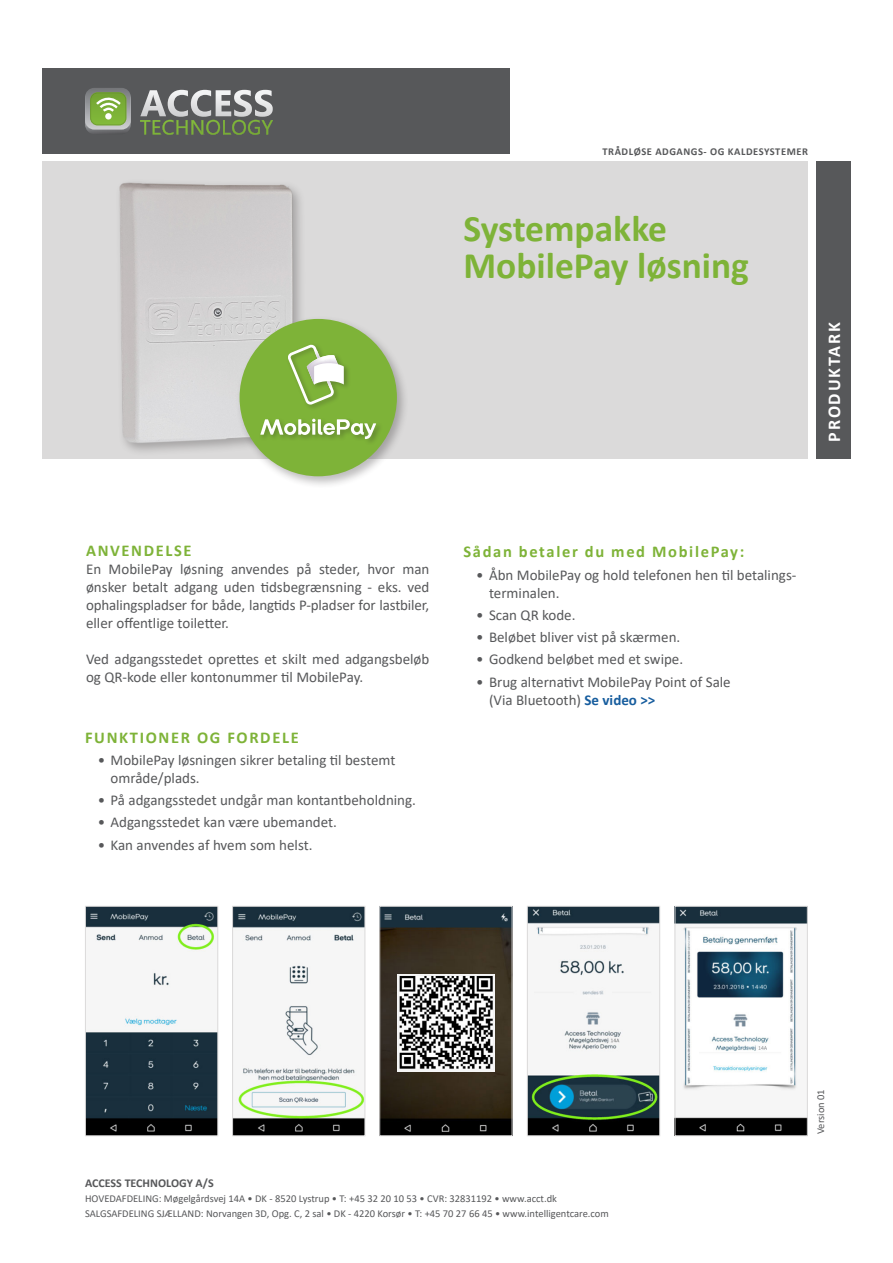
<style>
.page{position:relative;width:893px;height:1263px;background:#fff}
.page>*{position:absolute;margin:0;border:0;box-sizing:border-box;transform-origin:0 0}
.t1{font:700 37.5px "Calibri";color:#7eb338}
.t2{font:700 18px "Calibri";letter-spacing:.1em;color:#fff}
.t3{font:700 16.5px "Calibri";letter-spacing:.1em;color:#7eb338}
.t4{font:15px/18px "Calibri";color:#57585a}
.t5{font:700 12px "Calibri";color:#57585a}
.t6{font:10.5px/15px "Calibri";color:#57585a}
.t7{font:700 10.5px "Calibri";letter-spacing:.05em;color:#57585a}
.s1{font-weight:700;color:#175d9e}
</style>
<div class="page">
<div style="left:43px;top:162px;width:765px;height:297px;background:#dbdada"></div>
<div style="left:43px;top:68px;width:467px;height:85px;background:#57585a"></div>
<div style="left:816px;top:162px;width:34px;height:297px;background:#57585a"></div>
<svg style="left:140px;top:90px;width:133px;height:45px"></svg>
<svg style="left:85px;top:88px;width:46px;height:45px;background:#8ea76f"></svg>
<img style="left:119px;top:182px;width:181px;height:268px">
<div style="left:236px;top:315px;width:173px;height:174px;background:#231f20;opacity:.3"></div>
<div style="left:240px;top:319px;width:157px;height:157px;background:#7eb338;border-radius:50%"></div>
<div style="left:258px;top:343px;width:125px;height:103px;background:#7eb338"></div>
<svg style="left:288px;top:344px;width:56px;height:61px"></svg>
<svg style="left:260px;top:419px;width:116px;height:20px"></svg>
<img style="left:87px;top:908px;width:129px;height:226px">
<div style="left:85px;top:906px;width:133px;height:230px;border:1px solid #dbdada"></div>
<img style="left:529px;top:908px;width:129px;height:226px">
<div style="left:527px;top:906px;width:133px;height:230px;border:1px solid #dbdada"></div>
<img style="left:677px;top:908px;width:129px;height:226px">
<div style="left:675px;top:906px;width:133px;height:230px;border:1px solid #dbdada"></div>
<img style="left:234px;top:908px;width:129px;height:226px">
<div style="left:232px;top:906px;width:133px;height:230px;border:1px solid #dbdada"></div>
<img style="left:381px;top:908px;width:129px;height:226px">
<div style="left:379px;top:906px;width:133px;height:230px;border:1px solid #dbdada"></div>
<img style="left:398px;top:974px;width:96px;height:97px">
<p class="t7" style="left:602px;top:144px;width:207px">TRÅDLØSE ADGANGS- OG KALDESYSTEMER</p>
<p class="t1" style="left:463px;top:202px;width:205px">Systempakke</p>
<p class="t1" style="left:463px;top:239px;width:287px">MobilePay løsning</p>
<p class="t2" style="left:821px;top:442px;width:121px;rotate:-90deg">PRODUKTARK</p>
<p class="t3" style="left:86px;top:539px;width:107px">ANVENDELSE</p>
<p class="t4" style="left:86px;top:560px;width:345px;text-align:justify">En MobilePay løsning anvendes på steder, hvor man ønsker betalt adgang uden tidsbegrænsning - eks. ved ophalingspladser for både, langtids P-pladser for lastbiler, eller offentlige toiletter.</p>
<p class="t4" style="left:86px;top:650px;width:345px">Ved adgangsstedet oprettes et skilt med adgangsbeløb og QR-kode eller kontonummer til MobilePay.</p>
<p class="t3" style="left:85px;top:725px;width:215px">FUNKTIONER OG FORDELE</p>
<p class="t4" style="left:111px;top:750px;width:286px;text-indent:-13px">• MobilePay løsningen sikrer betaling til bestemt område/plads.</p>
<p class="t4" style="left:98px;top:791px;width:320px">• På adgangsstedet undgår man kontantbeholdning.</p>
<p class="t4" style="left:98px;top:813px;width:241px">• Adgangsstedet kan være ubemandet.</p>
<p class="t4" style="left:98px;top:835px;width:216px">• Kan anvendes af hvem som helst.</p>
<p class="t3" style="left:463px;top:540px;width:282px">Sådan betaler du med MobilePay:</p>
<p class="t4" style="left:489px;top:565px;width:309px;text-indent:-13px">• Åbn MobilePay og hold telefonen hen til betalings&shy;terminalen.</p>
<p class="t4" style="left:476px;top:605px;width:101px">• Scan QR kode.</p>
<p class="t4" style="left:476px;top:628px;width:206px">• Beløbet bliver vist på skærmen.</p>
<p class="t4" style="left:476px;top:650px;width:208px">• Godkend beløbet med et swipe.</p>
<p class="t4" style="left:489px;top:672px;width:243px;text-indent:-13px">• Brug alternativt MobilePay Point of Sale (Via Bluetooth) <span class="s1">Se video &gt;&gt;</span></p>
<p class="t5" style="left:85px;top:1174px;width:130px">ACCESS TECHNOLOGY A/S</p>
<p class="t6" style="left:85px;top:1191px;width:525px">HOVEDAFDELING: Møgelgårdsvej 14A • DK - 8520 Lystrup • T: +45 32 20 10 53 • CVR: 32831192 • www.acct.dk<br>SALGSAFDELING SJÆLLAND: Norvangen 3D, Opg. C, 2 sal • DK - 4220 Korsør • T: +45 70 27 66 45 • www.intelligentcare.com</p>
<p class="t6" style="left:813px;top:1134px;width:46px;rotate:-90deg">Version 01</p>
</div>
